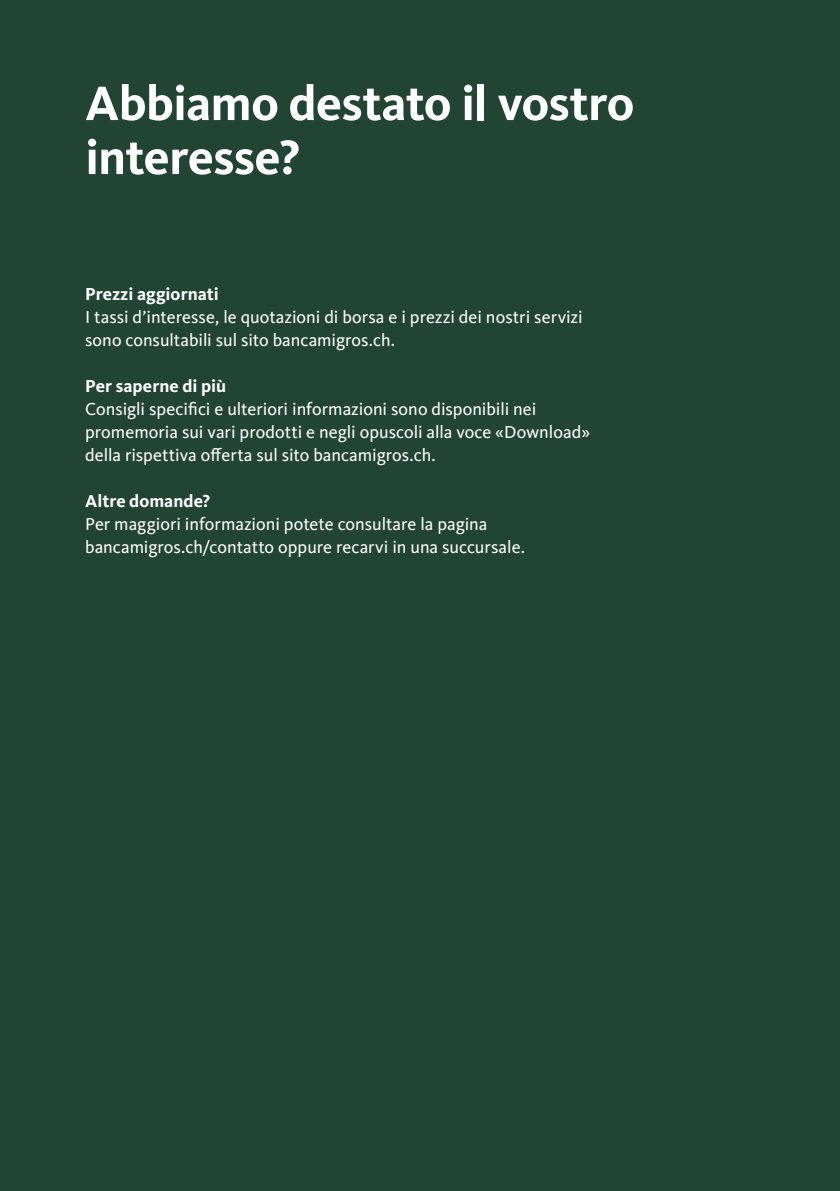
<style>
.page{position:relative;width:840px;height:1191px;background:#fff}
.page>*{position:absolute;margin:0;border:0;box-sizing:border-box;transform-origin:0 0}
.t1{font:700 50px/54px "Migrosbank Kievit";letter-spacing:-.01em;color:#fff}
.t2{font:18px/23px "Migrosbank Kievit";color:#fff}
.t3{font:700 18px "Migrosbank Kievit";color:#fff}
</style>
<div class="page">
<div style="left:0;top:0;width:839px;height:1191px;background:#214532"></div>
<h1 class="t1" style="left:85px;top:76px;width:550px">Abbiamo destato il vostro interesse?</h1>
<p class="t3" style="left:85px;top:283px;width:135px">Prezzi aggiornati</p>
<p class="t2" style="left:85px;top:305px;width:499px">I tassi d’interesse, le quotazioni di borsa e i prezzi dei nostri servizi sono consultabili sul sito bancamigros.ch.</p>
<p class="t3" style="left:85px;top:375px;width:142px">Per saperne di più</p>
<p class="t2" style="left:85px;top:397px;width:506px">Consigli specifici e ulteriori informazioni sono disponibili nei promemoria sui vari prodotti e negli opuscoli alla voce «Download» della rispettiva offerta sul sito bancamigros.ch.</p>
<p class="t3" style="left:85px;top:490px;width:127px">Altre domande?</p>
<p class="t2" style="left:85px;top:512px;width:441px">Per maggiori informazioni potete consultare la pagina bancamigros.ch/contatto oppure recarvi in una succursale.</p>
</div>
